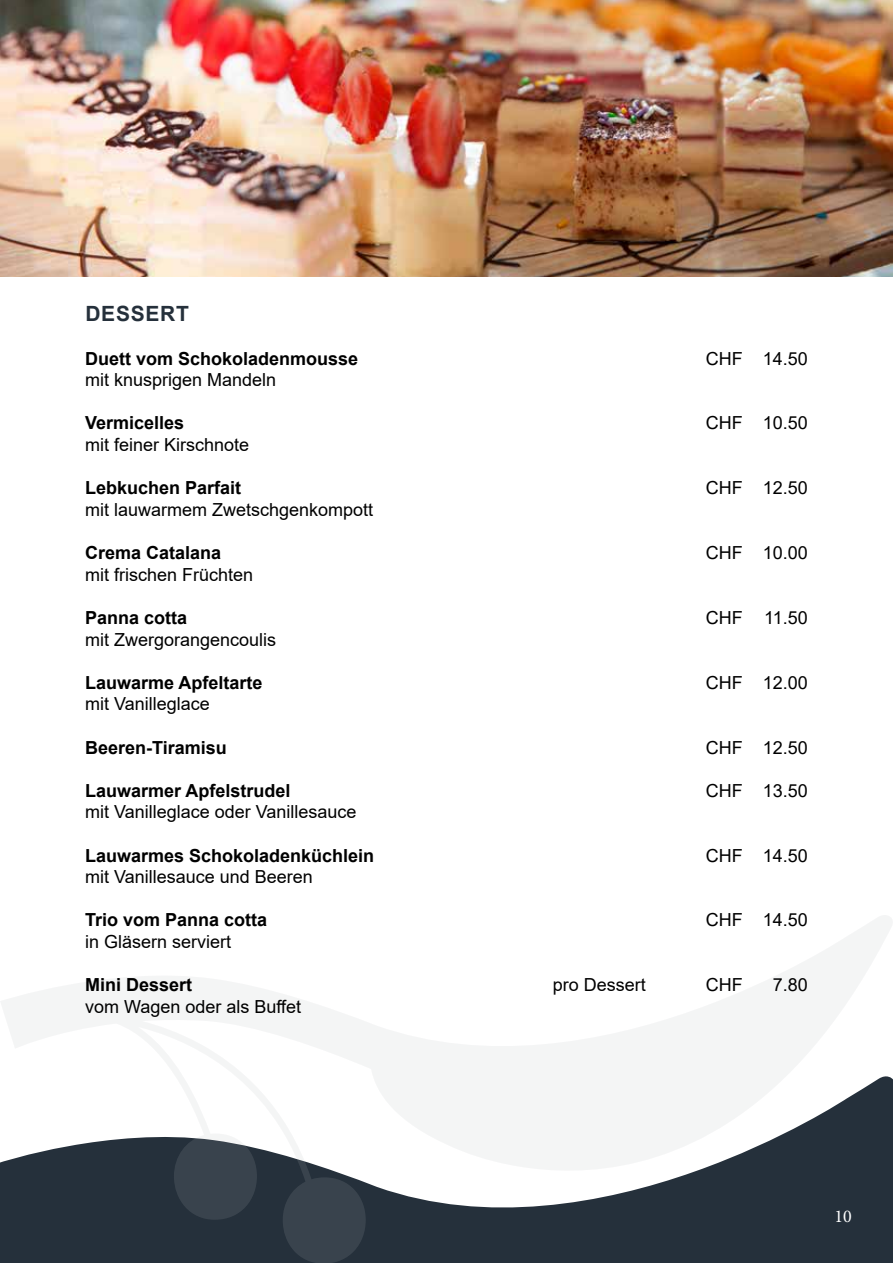
<style>
.page{position:relative;width:893px;height:1263px;background:#fff}
.page>*{position:absolute;margin:0;border:0;box-sizing:border-box;transform-origin:0 0}
.t1{font:700 21px "Arial";letter-spacing:.035em;color:#25303b}
.t2{font:18px "Arial";color:#000}
.t3{font:700 18px "Arial";color:#000}
.t4{font:18px "Minion Pro";color:#fff}
</style>
<div class="page">
<svg style="left:0;top:915px;width:893px;height:348px"></svg>
<div style="left:797px;top:1163px;width:84px;height:91px;background:#25303b"></div>
<img style="left:0;top:0;width:893px;height:276px">
<p class="t1" style="left:85px;top:299px;width:105px">DESSERT</p>
<p class="t3" style="left:85px;top:346px;width:275px">Duett vom Schokoladenmousse</p>
<p class="t2" style="left:706px;top:346px;width:104px">CHF 14.50</p>
<p class="t2" style="left:85px;top:368px;width:193px">mit knusprigen Mandeln</p>
<p class="t3" style="left:85px;top:410px;width:101px">Vermicelles</p>
<p class="t2" style="left:706px;top:411px;width:104px">CHF 10.50</p>
<p class="t2" style="left:85px;top:432px;width:166px">mit feiner Kirschnote</p>
<p class="t3" style="left:85px;top:475px;width:158px">Lebkuchen Parfait</p>
<p class="t2" style="left:706px;top:476px;width:104px">CHF 12.50</p>
<p class="t2" style="left:85px;top:497px;width:290px">mit lauwarmem Zwetschgenkompott</p>
<p class="t3" style="left:85px;top:540px;width:138px">Crema Catalana</p>
<p class="t2" style="left:706px;top:540px;width:104px">CHF 10.00</p>
<p class="t2" style="left:85px;top:562px;width:170px">mit frischen Früchten</p>
<p class="t3" style="left:85px;top:605px;width:104px">Panna cotta</p>
<p class="t2" style="left:706px;top:605px;width:104px">CHF 11.50</p>
<p class="t2" style="left:85px;top:627px;width:193px">mit Zwergorangencoulis</p>
<p class="t3" style="left:85px;top:670px;width:179px">Lauwarme Apfeltarte</p>
<p class="t2" style="left:706px;top:670px;width:104px">CHF 12.00</p>
<p class="t2" style="left:85px;top:692px;width:126px">mit Vanilleglace</p>
<p class="t3" style="left:85px;top:734px;width:143px">Beeren-Tiramisu</p>
<p class="t2" style="left:706px;top:735px;width:104px">CHF 12.50</p>
<p class="t3" style="left:85px;top:778px;width:207px">Lauwarmer Apfelstrudel</p>
<p class="t2" style="left:706px;top:778px;width:104px">CHF 13.50</p>
<p class="t2" style="left:85px;top:800px;width:273px">mit Vanilleglace oder Vanillesauce</p>
<p class="t3" style="left:85px;top:842px;width:291px">Lauwarmes Schokoladenküchlein</p>
<p class="t2" style="left:706px;top:843px;width:104px">CHF 14.50</p>
<p class="t2" style="left:85px;top:864px;width:229px">mit Vanillesauce und Beeren</p>
<p class="t3" style="left:85px;top:907px;width:184px">Trio vom Panna cotta</p>
<p class="t2" style="left:706px;top:908px;width:104px">CHF 14.50</p>
<p class="t2" style="left:85px;top:929px;width:148px">in Gläsern serviert</p>
<p class="t3" style="left:85px;top:972px;width:109px">Mini Dessert</p>
<p class="t2" style="left:553px;top:972px;width:95px">pro Dessert</p>
<p class="t2" style="left:706px;top:972px;width:38px">CHF</p>
<p class="t2" style="left:773px;top:972px;width:37px">7.80</p>
<p class="t2" style="left:85px;top:994px;width:218px">vom Wagen oder als Buffet</p>
<p class="t4" style="left:835px;top:1204px;width:19px">10</p>
</div>
